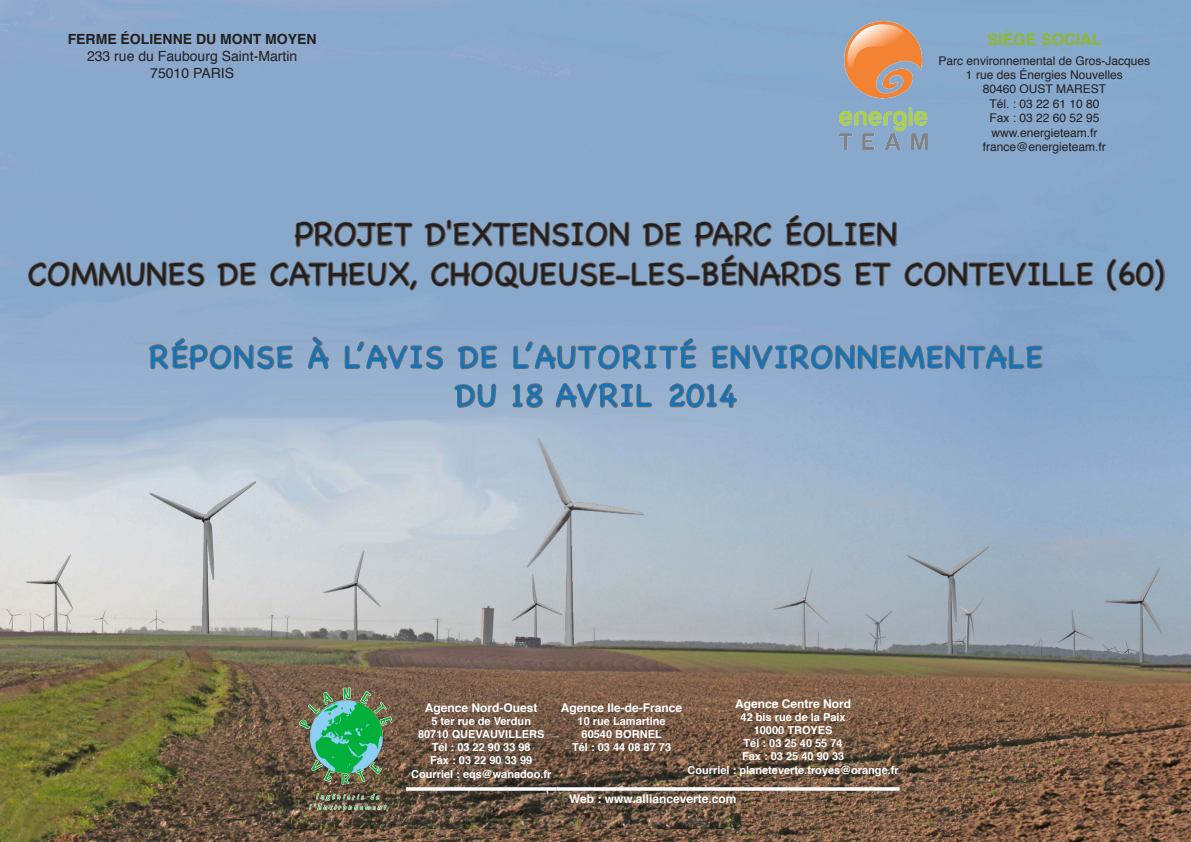
<style>
.page{position:relative;width:1191px;height:842px;background:#fff}
.page>*{position:absolute;margin:0;border:0;box-sizing:border-box;transform-origin:0 0}
.t1{font:33px "Chalkboard";color:#231f20}
.t2{font:32px/38.4px "Chalkboard";letter-spacing:.04em;color:#1074bc;text-align:center}
.TM_TITRE{font:700 16px "Helvetica";color:#92b82d}
.Normal___Helvetica_1{font:14px "Helvetica";color:#231f20}
.Normal___Helvetica_1-2{font:700 14px "Helvetica";color:#231f20}
.t3{font:12px "Helvetica";color:#231f20}
.t4{font:700 12px "Helvetica";color:#fff}
.t5{font:700 11px/13.2px "Helvetica";color:#fff;text-align:center}
</style>
<div class="page">
<img style="left:1px;top:0;width:1190px;height:842px">
<hr style="left:406px;top:787px;width:150px;height:3px;background:#fff">
<hr style="left:556px;top:787px;width:131px;height:3px;background:#fff">
<hr style="left:687px;top:787px;width:212px;height:3px;background:#fff">
<img style="left:839px;top:18px;width:88px;height:133px">
<svg style="left:27px;top:259px;width:179px;height:67px;background:#87a1bd"></svg>
<svg style="left:216px;top:260px;width:42px;height:28px"></svg>
<svg style="left:269px;top:213px;width:826px;height:113px;background:#849fbd"></svg>
<svg style="left:1106px;top:257px;width:59px;height:50px;background:#7d98b5"></svg>
<svg style="left:148px;top:336px;width:147px;height:73px;background:#8fa6c0"></svg>
<svg style="left:307px;top:336px;width:24px;height:35px"></svg>
<svg style="left:343px;top:340px;width:101px;height:31px;background:#879ab1"></svg>
<svg style="left:456px;top:344px;width:42px;height:27px"></svg>
<svg style="left:453px;top:382px;width:44px;height:27px"></svg>
<svg style="left:511px;top:336px;width:533px;height:92px;background:#8ba3bf"></svg>
<img style="left:299px;top:687px;width:92px;height:137px">
<p class="Normal___Helvetica_1-2" style="left:68px;top:28px;width:250px">FERME ÉOLIENNE DU MONT MOYEN</p>
<p class="Normal___Helvetica_1" style="left:87px;top:45px;width:212px">233 rue du Faubourg Saint-Martin</p>
<p class="Normal___Helvetica_1" style="left:150px;top:62px;width:85px">75010 PARIS</p>
<p class="TM_TITRE" style="left:987px;top:26px;width:115px">SIÈGE SOCIAL</p>
<p class="t3" style="left:938px;top:51px;width:213px">Parc environnemental de Gros-Jacques</p>
<p class="t3" style="left:966px;top:66px;width:158px">1 rue des Énergies Nouvelles</p>
<p class="t3" style="left:983px;top:80px;width:125px">80460 OUST MAREST</p>
<p class="t3" style="left:989px;top:94px;width:112px">Tél. : 03 22 61 10 80</p>
<p class="t3" style="left:989px;top:109px;width:112px">Fax : 03 22 60 52 95</p>
<p class="t3" style="left:991px;top:123px;width:108px">www.energieteam.fr</p>
<p class="t3" style="left:983px;top:138px;width:124px">france@energieteam.fr</p>
<p class="t1" style="left:294px;top:215px;width:605px">PROJET D'EXTENSION DE PARC ÉOLIEN</p>
<p class="t1" style="left:28px;top:254px;width:1138px">COMMUNES DE CATHEUX, CHOQUEUSE-LES-BÉNARDS ET CONTEVILLE (60)</p>
<p class="t2" style="left:149px;top:337px;width:895px">RÉPONSE À L’AVIS DE L’AUTORITÉ ENVIRONNEMENTALE<br>DU 18 AVRIL 2014</p>
<p class="t4" style="left:425px;top:698px;width:114px">Agence Nord-Ouest</p>
<p class="t5" style="left:411px;top:714px;width:142px">5 ter rue de Verdun<br>80710 QUEVAUVILLERS<br>Tél : 03 22 90 33 98<br>Fax : 03 22 90 33 99<br>Courriel : eqs@wanadoo.fr</p>
<p class="t4" style="left:735px;top:694px;width:118px">Agence Centre Nord</p>
<p class="t5" style="left:687px;top:710px;width:213px">42 bis rue de la Paix<br>10000 TROYES<br>Tél : 03 25 40 55 74<br>Fax : 03 25 40 90 33<br>Courriel : planeteverte.troyes@orange.fr</p>
<p class="t4" style="left:569px;top:789px;width:169px">Web : www.allianceverte.com</p>
<p class="t4" style="left:561px;top:698px;width:123px">Agence Ile-de-France</p>
<p class="t5" style="left:572px;top:714px;width:101px">10 rue Lamartine<br>60540 BORNEL<br>Tél : 03 44 08 87 73</p>
</div>
